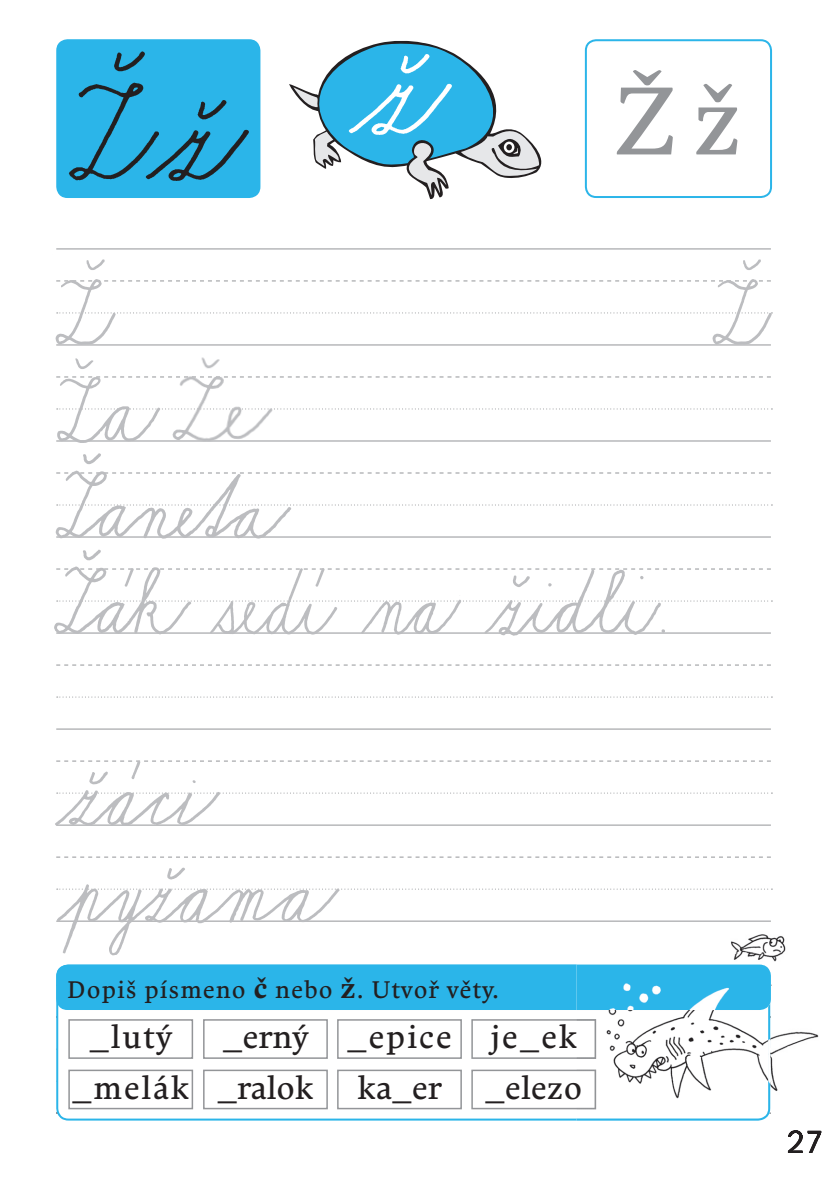
<style>
.page{position:relative;width:837px;height:1190px;background:#fff}
.page>*{position:absolute;margin:0;border:0;box-sizing:border-box;transform-origin:0 0}
.t1{font:96px "Comenia Serif";color:#939598}
.t2{font:32px "Comenia Serif";letter-spacing:.025em;color:#231f20}
.t3{font:32px "Comenia Serif";letter-spacing:.05em;color:#231f20}
.t4{font:32px "Sassoon Infant CZ";color:#231f20}
.t5{font:24px "Comenia Serif";letter-spacing:.04em;color:#231f20}
.s1{font-weight:700;font-size:28px}
</style>
<div class="page">
<hr style="left:56px;top:248px;width:715px;height:1px;background:#939598">
<svg style="left:123px;top:280px;width:584px;height:1px"></svg>
<svg style="left:123px;top:312px;width:585px;height:1px"></svg>
<hr style="left:56px;top:344px;width:715px;height:1px;background:#939598">
<svg style="left:280px;top:376px;width:491px;height:1px"></svg>
<svg style="left:165px;top:408px;width:607px;height:1px"></svg>
<hr style="left:56px;top:440px;width:715px;height:1px;background:#939598">
<svg style="left:297px;top:472px;width:474px;height:1px"></svg>
<svg style="left:297px;top:504px;width:475px;height:1px"></svg>
<hr style="left:56px;top:536px;width:715px;height:1px;background:#939598">
<svg style="left:706px;top:568px;width:65px;height:1px"></svg>
<svg style="left:706px;top:600px;width:66px;height:1px"></svg>
<hr style="left:56px;top:632px;width:715px;height:1px;background:#939598">
<svg style="left:56px;top:664px;width:715px;height:1px"></svg>
<svg style="left:57px;top:696px;width:715px;height:1px"></svg>
<hr style="left:56px;top:728px;width:715px;height:1px;background:#939598">
<svg style="left:232px;top:760px;width:539px;height:1px"></svg>
<svg style="left:232px;top:792px;width:540px;height:1px"></svg>
<hr style="left:56px;top:824px;width:715px;height:1px;background:#939598">
<svg style="left:351px;top:856px;width:420px;height:1px"></svg>
<svg style="left:351px;top:888px;width:421px;height:1px"></svg>
<hr style="left:56px;top:920px;width:715px;height:1px;background:#939598">
<img style="left:55px;top:760px;width:175px;height:66px">
<img style="left:54px;top:537px;width:652px;height:99px">
<img style="left:54px;top:453px;width:243px;height:91px">
<img style="left:56px;top:344px;width:109px;height:99px">
<img style="left:168px;top:357px;width:110px;height:85px">
<img style="left:55px;top:259px;width:68px;height:94px">
<img style="left:709px;top:259px;width:64px;height:87px">
<img style="left:56px;top:856px;width:295px;height:100px">
<svg style="left:57px;top:41px;width:715px;height:158px"></svg>
<div style="left:505px;top:143px;width:8px;height:9px;background:#231f20;border-radius:50%"></div>
<div style="left:504px;top:142px;width:10px;height:11px;border:2px solid #fff;border-radius:50%"></div>
<img style="left:332px;top:40px;width:125px;height:104px">
<svg style="left:56px;top:969px;width:520px;height:151px"></svg>
<div style="left:56px;top:964px;width:715px;height:46px;background:#2bb5e9;border-radius:11px"></div>
<img style="left:731px;top:934px;width:55px;height:52px">
<img style="left:770px;top:1010px;width:52px;height:123px">
<img style="left:576px;top:1120px;width:186px;height:1px">
<img style="left:731px;top:952px;width:40px;height:1px">
<svg style="left:56px;top:1016px;width:715px;height:43px"></svg>
<svg style="left:56px;top:1069px;width:716px;height:44px"></svg>
<img style="left:788px;top:1130px;width:33px;height:7px">
<img style="left:576px;top:964px;width:194px;height:156px">
<img style="left:576px;top:1059px;width:18px;height:10px">
<img style="left:759px;top:964px;width:12px;height:46px">
<img style="left:576px;top:1019px;width:20px;height:40px">
<img style="left:576px;top:1069px;width:20px;height:40px">
<img style="left:178px;top:71px;width:75px;height:120px">
<div style="left:203px;top:1069px;width:125px;height:40px;border:2px solid #939598"></div>
<img style="left:56px;top:45px;width:122px;height:150px">
<div style="left:586px;top:40px;width:185px;height:157px;background:#fff;border-radius:10px"></div>
<div style="left:585px;top:39px;width:187px;height:159px;border:2px solid #2bb5e9;border-radius:10px"></div>
<h1 class="t1" style="left:613px;top:83px;width:132px">Žž</h1>
<p class="t5" style="left:68px;top:980px;width:433px">Dopiš písmeno <span class="s1">č</span> nebo <span class="s1">ž</span>. Utvoř věty.</p>
<p class="t2" style="left:90px;top:1024px;width:84px">_lutý</p>
<p class="t2" style="left:357px;top:1074px;width:86px">ka_er</p>
<p class="t2" style="left:490px;top:1024px;width:88px">je_ek</p>
<p class="t3" style="left:223px;top:1024px;width:230px">_erný _epice</p>
<p class="t2" style="left:72px;top:1074px;width:119px">_melák</p>
<p class="t2" style="left:217px;top:1074px;width:97px">_ralok</p>
<p class="t2" style="left:485px;top:1074px;width:99px">_elezo</p>
<p class="t4" style="left:786px;top:1131px;width:38px">27</p>
</div>
